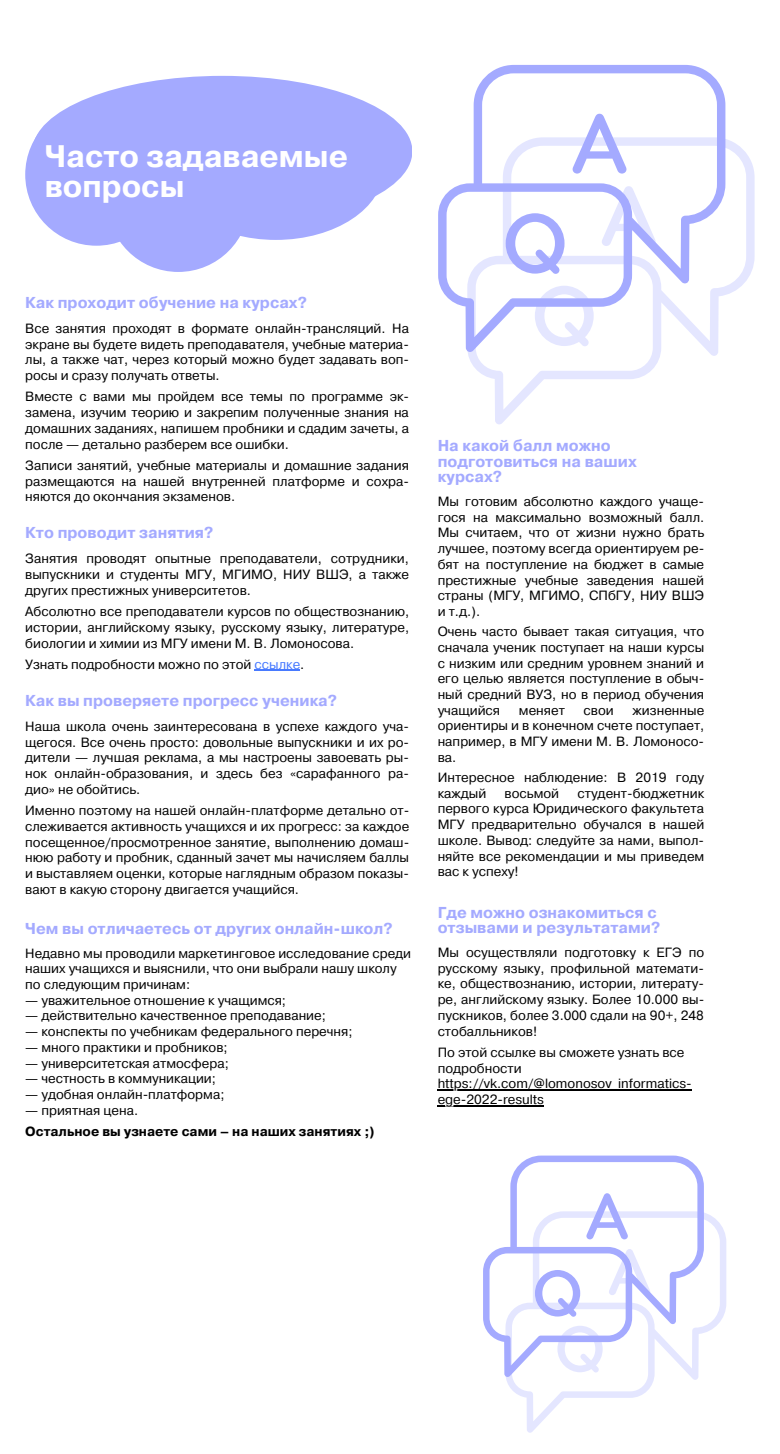
<style>
.page{position:relative;width:780px;height:1454px;background:#fff}
.page>*{position:absolute;margin:0;border:0;box-sizing:border-box;transform-origin:0 0}
.t1{font:700 31px/30.8px "Pragmatica";color:#fff}
.t2{font:700 15.75px/15.4px "Pragmatica";color:#a4aaff}
.t3{font:13.25px/15.8px "Pragmatica";color:#000;text-align:justify}
.t4{font:700 13.25px "Pragmatica";color:#000}
.s1{color:#487aff}
</style>
<div class="page">
<div style="left:25px;top:103px;width:142px;height:143px;background:#a4aaff;border-radius:50%"></div>
<div style="left:168px;top:98px;width:215px;height:142px;background:#a4aaff;border-radius:50%"></div>
<div style="left:107px;top:130px;width:142px;height:142px;background:#a4aaff;border-radius:50%"></div>
<div style="left:32px;top:76px;width:380px;height:151px;background:#a4aaff;border-radius:50%"></div>
<svg style="left:438px;top:65px;width:287px;height:285px"></svg>
<svg style="left:572px;top:114px;width:54px;height:23px"></svg>
<svg style="left:467px;top:137px;width:287px;height:287px"></svg>
<svg style="left:534px;top:286px;width:59px;height:60px"></svg>
<svg style="left:601px;top:186px;width:54px;height:60px"></svg>
<hr style="left:254px;top:669px;width:46px;height:2px;background:#487aff">
<hr style="left:437px;top:1089px;width:254px;height:1px;background:#000">
<hr style="left:437px;top:1104px;width:106px;height:2px;background:#000">
<svg style="left:483px;top:1155px;width:220px;height:220px"></svg>
<svg style="left:586px;top:1193px;width:41px;height:18px"></svg>
<svg style="left:505px;top:1211px;width:220px;height:221px"></svg>
<svg style="left:557px;top:1325px;width:45px;height:47px"></svg>
<svg style="left:608px;top:1248px;width:42px;height:46px"></svg>
<h1 class="t1" style="left:45px;top:142px;width:304px">Часто задаваемые вопросы</h1>
<p class="t2" style="left:25px;top:295px;width:283px">Как проходит обучение на курсах?</p>
<p class="t3" style="left:25px;top:321px;width:385px">Все занятия проходят в формате онлайн-трансляций. На экране вы будете видеть преподавателя, учебные материа&shy;лы, а также чат, через который можно будет задавать воп&shy;росы и сразу получать ответы.</p>
<p class="t3" style="left:25px;top:389px;width:385px">Вместе с вами мы пройдем все темы по программе эк&shy;замена, изучим теорию и закрепим полученные знания на домашних заданиях, напишем пробники и сдадим зачеты, а после — детально разберем все ошибки.</p>
<p class="t3" style="left:25px;top:458px;width:385px">Записи занятий, учебные материалы и домашние задания размещаются на нашей внутренней платформе и сохра&shy;няются до окончания экзаменов.</p>
<p class="t2" style="left:25px;top:526px;width:189px">Кто проводит занятия?</p>
<p class="t3" style="left:25px;top:551px;width:385px">Занятия проводят опытные преподаватели, сотрудники, выпускники и студенты МГУ, МГИМО, НИУ ВШЭ, а также других престижных университетов.</p>
<p class="t3" style="left:25px;top:604px;width:385px">Абсолютно все преподаватели курсов по обществознанию, истории, английскому языку, русскому языку, литературе, биологии и химии из МГУ имени М. В. Ломоносова.</p>
<p class="t3" style="left:25px;top:657px;width:280px">Узнать подробности можно по этой <span class="s1">ссылке</span>.</p>
<p class="t2" style="left:25px;top:693px;width:313px">Как вы проверяете прогресс ученика?</p>
<p class="t3" style="left:25px;top:719px;width:385px">Наша школа очень заинтересована в успехе каждого уча&shy;щегося. Все очень просто: довольные выпускники и их ро&shy;дители — лучшая реклама, а мы настроены завоевать ры&shy;нок онлайн-образования, и здесь без «сарафанного ра&shy;дио» не обойтись.</p>
<p class="t3" style="left:25px;top:803px;width:385px">Именно поэтому на нашей онлайн-платформе детально от&shy;слеживается активность учащихся и их прогресс: за каждое посещенное/просмотренное занятие, выполнению домаш&shy;нюю работу и пробник, сданный зачет мы начисляем баллы и выставляем оценки, которые наглядным образом показы&shy;вают в какую сторону двигается учащийся.</p>
<p class="t2" style="left:25px;top:921px;width:369px">Чем вы отличаетесь от других онлайн-школ?</p>
<p class="t3" style="left:25px;top:945px;width:387px;text-align:left">Недавно мы проводили маркетинговое исследование среди наших учащихся и выяснили, что они выбрали нашу школу по следующим причинам:</p>
<p class="t3" style="left:25px;top:992px;width:262px">— уважительное отношение к учащимся;</p>
<p class="t3" style="left:25px;top:1008px;width:302px">— действительно качественное преподавание;</p>
<p class="t3" style="left:25px;top:1024px;width:328px">— конспекты по учебникам федерального перечня;</p>
<p class="t3" style="left:25px;top:1039px;width:204px">— много практики и пробников;</p>
<p class="t3" style="left:25px;top:1055px;width:205px">— университетская атмосфера;</p>
<p class="t3" style="left:25px;top:1071px;width:192px">— честность в коммуникации;</p>
<p class="t3" style="left:25px;top:1086px;width:201px">— удобная онлайн-платформа;</p>
<p class="t3" style="left:25px;top:1102px;width:114px">— приятная цена.</p>
<p class="t4" style="left:25px;top:1122px;width:351px">Остальное вы узнаете сами – на наших занятиях ;)</p>
<p class="t2" style="left:437px;top:439px;width:200px">На какой балл можно подготовиться на ваших курсах?</p>
<p class="t3" style="left:437px;top:494px;width:268px">Мы готовим абсолютно каждого учаще&shy;гося на максимально возможный балл.<br>Мы считаем, что от жизни нужно брать лучшее, поэтому всегда ориентируем ре&shy;бят на поступление на бюджет в самые престижные учебные заведения нашей страны (МГУ, МГИМО, СПбГУ, НИУ ВШЭ и т.д.).</p>
<p class="t3" style="left:437px;top:624px;width:268px">Очень часто бывает такая ситуация, что сначала ученик поступает на наши курсы с низким или средним уровнем знаний и его целью является поступление в обыч&shy;ный средний ВУЗ, но в период обучения учащийся</p>
<p class="t3" style="left:437px;top:702px;width:268px;text-indent:195px">жизненные ориентиры и в конечном счете поступает, например, в МГУ имени М. В. Ломоносо&shy;ва.</p>
<p class="t3" style="left:437px;top:770px;width:268px">Интересное наблюдение: В 2019 году каждый</p>
<p class="t3" style="left:518px;top:702px;width:47px">меняет</p>
<p class="t3" style="left:583px;top:702px;width:32px">свои</p>
<p class="t3" style="left:437px;top:785px;width:268px;text-indent:140px">студент-бюджетник первого курса Юридического факультета МГУ предварительно обучался в нашей школе. Вывод: следуйте за нами, выпол&shy;няйте все рекомендации и мы приведем вас к успеху!</p>
<p class="t2" style="left:437px;top:905px;width:224px">Где можно ознакомиться с отзывами и результатами?</p>
<p class="t3" style="left:437px;top:944px;width:268px">Мы осуществляли подготовку к ЕГЭ по русскому языку, профильной математи&shy;ке, обществознанию, истории, литерату&shy;ре, английскому языку. Более 10.000 вы&shy;пускников, более 3.000 сдали на 90+, 248 стобалльников!</p>
<p class="t3" style="left:437px;top:1044px;width:255px;text-align:left">По этой ссылке вы сможете узнать все подробности https://vk.com/@lomonosov_informatics&shy;ege-2022-results</p>
<p class="t3" style="left:504px;top:785px;width:56px">восьмой</p>
</div>
